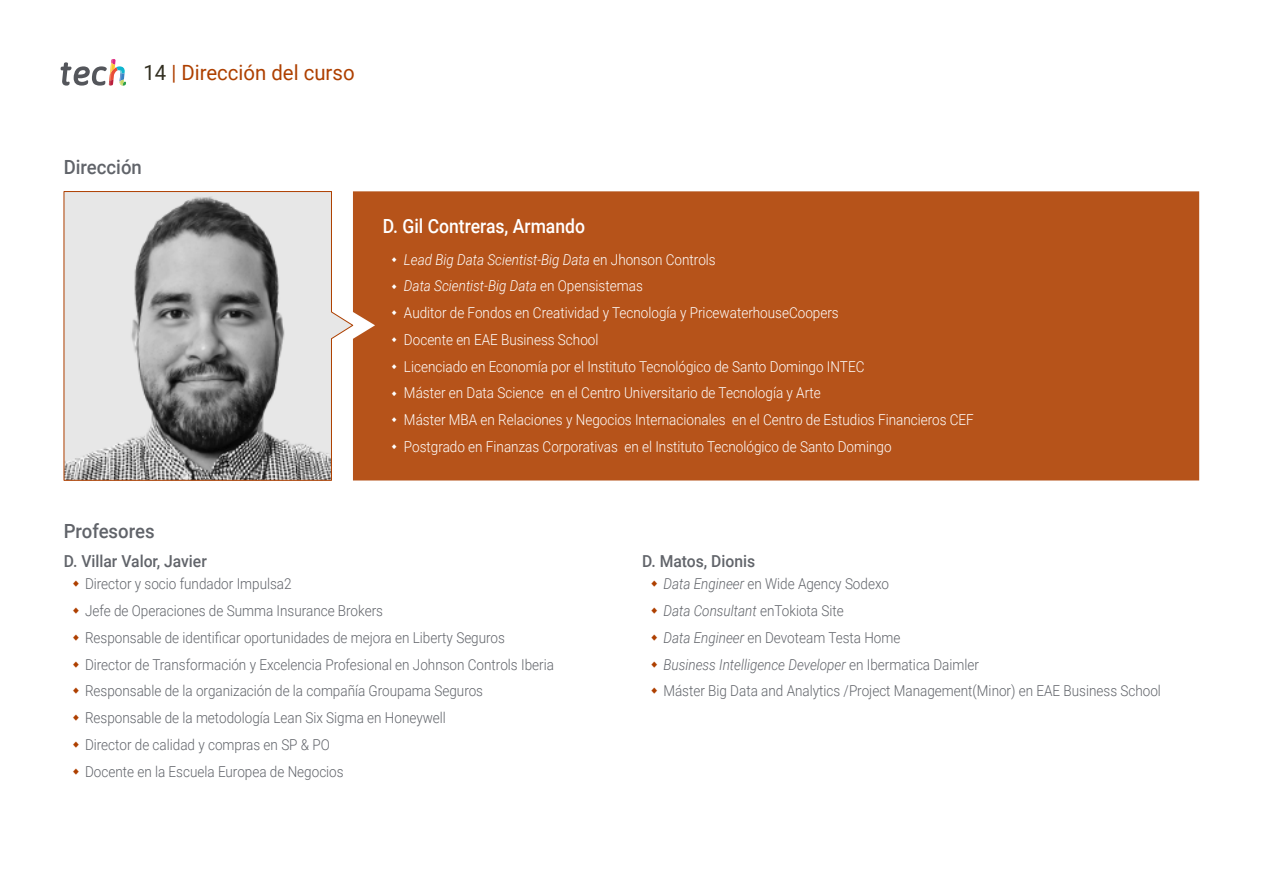
<style>
.page{position:relative;width:1263px;height:893px;background:#fff}
.page>*{position:absolute;margin:0;border:0;box-sizing:border-box;transform-origin:0 0}
.t1{font:21px "Roboto";color:#ae4000}
.t2{font:500 19.5px "Roboto";color:#fff;scale:.9 1}
.t3{font:500 19.5px "Roboto";color:#61646a;scale:.95 1}
.t4{font:500 16.5px "Roboto";color:#61646a;scale:.95 1}
.t5{font:300 15px/26.7px "Roboto";color:#61646a;scale:.9 1}
.t6{font:300 15px/26.7px "Roboto";color:#fff;scale:.9 1}
.s1{color:#312e20}
.s2{font-style:italic}
</style>
<div class="page">
<svg style="left:61px;top:59px;width:65px;height:27px"></svg>
<div style="left:353px;top:191px;width:846px;height:289px;background:#b6531a"></div>
<svg style="left:64px;top:191px;width:289px;height:290px"></svg>
<svg style="left:392px;top:257px;width:5px;height:5px"></svg>
<svg style="left:392px;top:284px;width:5px;height:5px"></svg>
<svg style="left:392px;top:310px;width:5px;height:5px"></svg>
<svg style="left:392px;top:337px;width:5px;height:5px"></svg>
<svg style="left:392px;top:364px;width:5px;height:5px"></svg>
<svg style="left:392px;top:391px;width:5px;height:5px"></svg>
<svg style="left:392px;top:417px;width:5px;height:5px"></svg>
<svg style="left:392px;top:444px;width:5px;height:5px"></svg>
<h1 class="t1" style="left:144px;top:57px;width:213px"><span class="s1">14</span> | Dirección del curso</h1>
<h2 class="t3" style="left:64px;top:154px;width:84px">Dirección</h2>
<h2 class="t3" style="left:64px;top:517px;width:97px">Profesores</h2>
<h2 class="t2" style="left:383px;top:212px;width:226px">D. Gil Contreras, Armando</h2>
<p class="t6" style="left:404px;top:245px;width:635px"><span class="s2">Lead Big Data Scientist-Big Data</span> en Jhonson Controls<br><span class="s2">Data Scientist-Big Data</span> en Opensistemas<br>Auditor de Fondos en Creatividad y Tecnología y PricewaterhouseCoopers<br>Docente en EAE Business School<br>Licenciado en Economía por el Instituto Tecnológico de Santo Domingo INTEC<br>Máster en Data Science en el Centro Universitario de Tecnología y Arte<br>Máster MBA en Relaciones y Negocios Internacionales en el Centro de Estudios Financieros CEF Postgrado en Finanzas Corporativas en el Instituto Tecnológico de Santo Domingo</p>
<p class="t4" style="left:64px;top:550px;width:152px">D. Villar Valor, Javier</p>
<p class="t5" style="left:85px;top:570px;width:522px">Director y socio fundador Impulsa2<br>Jefe de Operaciones de Summa Insurance Brokers<br>Responsable de identificar oportunidades de mejora en Liberty Seguros Director de Transformación y Excelencia Profesional en Johnson Controls Iberia Responsable de la organización de la compañía Groupama Seguros Responsable de la metodología Lean Six Sigma en Honeywell<br>Director de calidad y compras en SP &amp; PO<br>Docente en la Escuela Europea de Negocios</p>
<p class="t4" style="left:642px;top:550px;width:121px">D. Matos, Dionis</p>
<p class="t5" style="left:663px;top:570px;width:554px"><span class="s2">Data Engineer</span> en Wide Agency Sodexo<br><span class="s2">Data Consultant</span> enTokiota Site<br><span class="s2">Data Engineer</span> en Devoteam Testa Home<br><span class="s2">Business Intelligence Developer</span> en Ibermatica Daimler<br>Máster Big Data and Analytics /Project Management(Minor) en EAE Business School</p>
</div>
